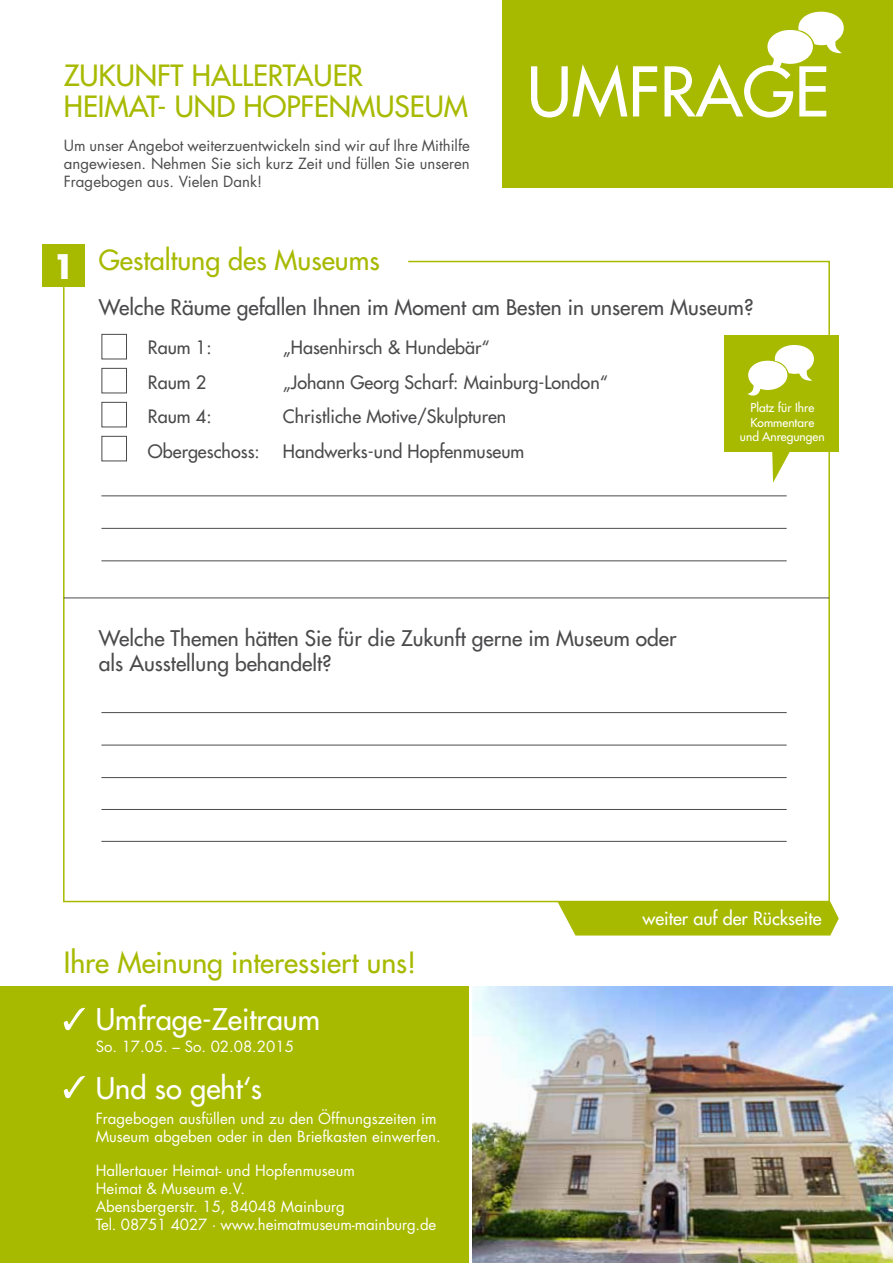
<style>
.page{position:relative;width:893px;height:1263px;background:#fff}
.page>*{position:absolute;margin:0;border:0;box-sizing:border-box;transform-origin:0 0}
.t1{font:66.45px "Futura";color:#fff}
.t2{font:700 33px "Futura";color:#fff}
.t3{font:29.1px "Futura";color:#fff}
.t4{font:28.5px/30.2px "Futura";color:#a7ba00}
.t5{font:27px "Futura";color:#a7ba00}
.t6{font:21px/25.2px "Futura";color:#4b4b4d}
.t7{font:18px "Futura";color:#4b4b4d}
.t8{font:18px "Futura";color:#fff}
.t9{font:15px/18px "Futura";color:#fff}
.t10{font:15px/18px "Futura";color:#4b4b4d;text-align:justify}
.t11{font:12px/14.4px "Futura";color:#fff;text-align:center}
</style>
<div class="page">
<svg style="left:63px;top:260px;width:768px;height:643px"></svg>
<div style="left:503px;top:0;width:390px;height:187px;background:#a7ba00"></div>
<img style="left:472px;top:986px;width:421px;height:277px">
<div style="left:0;top:986px;width:469px;height:277px;background:#a7ba00"></div>
<svg style="left:766px;top:12px;width:78px;height:58px"></svg>
<svg style="left:772px;top:452px;width:18px;height:31px"></svg>
<div style="left:724px;top:336px;width:115px;height:116px;background:#a7ba00"></div>
<svg style="left:747px;top:345px;width:67px;height:51px"></svg>
<div style="left:43px;top:244px;width:42px;height:43px;background:#a7ba00"></div>
<div style="left:557px;top:901px;width:282px;height:34px;background:#a7ba00"></div>
<svg style="left:64px;top:1008px;width:21px;height:22px"></svg>
<svg style="left:64px;top:1076px;width:21px;height:22px"></svg>
<div style="left:101px;top:334px;width:26px;height:25px;border:1px solid #4b4b4d"></div>
<div style="left:101px;top:368px;width:26px;height:25px;border:1px solid #4b4b4d"></div>
<div style="left:101px;top:402px;width:26px;height:25px;border:1px solid #4b4b4d"></div>
<div style="left:101px;top:436px;width:26px;height:25px;border:1px solid #4b4b4d"></div>
<hr style="left:64px;top:597px;width:765px;height:1px;background:#4b4b4d">
<hr style="left:101px;top:496px;width:686px;height:1px;background:#4b4b4d">
<hr style="left:101px;top:712px;width:686px;height:1px;background:#4b4b4d">
<hr style="left:101px;top:528px;width:686px;height:1px;background:#4b4b4d">
<hr style="left:101px;top:745px;width:686px;height:1px;background:#4b4b4d">
<hr style="left:101px;top:560px;width:686px;height:1px;background:#4b4b4d">
<hr style="left:101px;top:777px;width:686px;height:1px;background:#4b4b4d">
<hr style="left:101px;top:809px;width:686px;height:1px;background:#4b4b4d">
<hr style="left:101px;top:841px;width:686px;height:1px;background:#4b4b4d">
<h3 class="t4" style="left:64px;top:61px;width:403px">Zukunft Hallertauer<br>Heimat- und Hopfenmuseum</h3>
<h1 class="t1" style="left:527px;top:49px;width:296px">UMFRAGE</h1>
<p class="t10" style="left:64px;top:136px;width:408px">Um unser Angebot weiterzuentwickeln sind wir auf Ihre Mithilfe angewiesen. Nehmen Sie sich kurz Zeit und füllen Sie unseren Fragebogen aus. Vielen Dank!</p>
<h2 class="t2" style="left:52px;top:244px;width:24px">1</h2>
<h3 class="t5" style="left:99px;top:243px;width:282px">Gestaltung des Museums</h3>
<h3 class="t6" style="left:99px;top:295px;width:656px">Welche Räume gefallen Ihnen im Moment am Besten in unserem Museum?</h3>
<p class="t7" style="left:148px;top:336px;width:65px">Raum 1:</p>
<p class="t7" style="left:283px;top:336px;width:208px">„Hasenhirsch &amp; Hundebär“</p>
<p class="t7" style="left:148px;top:370px;width:60px">Raum 2</p>
<p class="t7" style="left:283px;top:370px;width:326px">„Johann Georg Scharf: Mainburg-London“</p>
<p class="t7" style="left:148px;top:405px;width:65px">Raum 4:</p>
<p class="t7" style="left:283px;top:405px;width:225px">Christliche Motive/Skulpturen</p>
<p class="t7" style="left:148px;top:439px;width:113px">Obergeschoss:</p>
<p class="t7" style="left:283px;top:439px;width:243px">Handwerks-und Hopfenmuseum</p>
<p class="t11" style="left:740px;top:401px;width:86px">Platz für Ihre<br>Kommentare und Anregungen</p>
<h3 class="t6" style="left:99px;top:625px;width:579px">Welche Themen hätten Sie für die Zukunft gerne im Museum oder als Ausstellung behandelt?</h3>
<p class="t8" style="left:642px;top:906px;width:181px">weiter auf der Rückseite</p>
<h3 class="t4" style="left:64px;top:947px;width:354px">Ihre Meinung interessiert uns!</h3>
<h3 class="t3" style="left:96px;top:1000px;width:226px">Umfrage-Zeitraum</h3>
<h3 class="t3" style="left:96px;top:1069px;width:168px">Und so geht‘s</h3>
<p class="t9" style="left:96px;top:1038px;width:200px">So. 17.05. – So. 02.08.2015</p>
<p class="t9" style="left:96px;top:1109px;width:346px">Fragebogen ausfüllen und zu den Öffnungszeiten im<br>Museum abgeben oder in den Briefkasten einwerfen.</p>
<p class="t9" style="left:96px;top:1161px;width:342px">Hallertauer Heimat- und Hopfenmuseum<br>Heimat &amp; Museum e.V.<br>Abensbergerstr. 15, 84048 Mainburg<br>Tel. 08751 4027 · www.heimatmuseum-mainburg.de</p>
</div>
